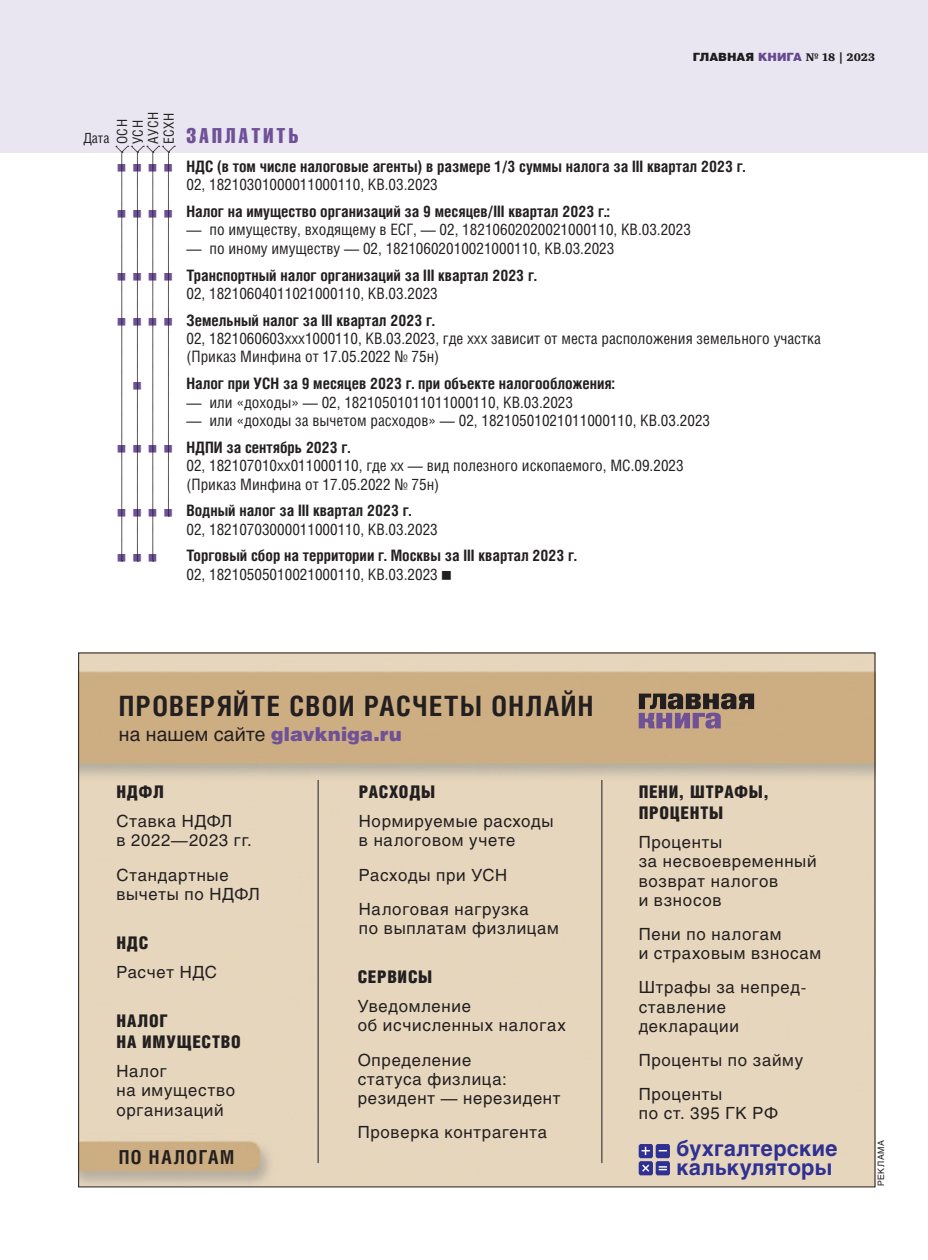
<style>
.page{position:relative;width:928px;height:1260px;background:#fff}
.page>*{position:absolute;margin:0;border:0;box-sizing:border-box;transform-origin:0 0}
.t1{font:700 28px "Helios Cond";letter-spacing:.05em;color:#231f20}
.t2{font:700 21.53px "Helios";letter-spacing:.01em;color:#2e3092}
.t3{font:21px "Helios Compressed";letter-spacing:.15em;color:#6f5197}
.t4{font:19.25px "Helios";letter-spacing:.01em;color:#231f20}
.t5{font:700 19.25px "Helios Cond";letter-spacing:.075em;color:#231f20}
.t6{font:900 17.5px/21px "Helios Cond";letter-spacing:.04em;color:#231f20}
.t7{font:16.62px/19.2px "Helios";letter-spacing:.045em;color:#231f20}
.cal_table___body{font:15.75px/18.4px "Helios Cond";color:#231f20}
.cal_table___hdg{font:700 15.75px "Helios Cond";color:#231f20}
.t8{font:14px "Helios Cond";letter-spacing:.05em;color:#231f20}
.t9{font:11.38px "Charter Black ITCC";color:#231f20}
.t10{font:8.75px "Helios";letter-spacing:.065em;color:#231f20}
.s1{font-family:"Helios";font-weight:900}
.s2{font-family:"Helios";font-weight:900;color:#6f5197}
.s3{font-weight:900;color:#6f5197}
</style>
<div class="page">
<div style="left:0;top:0;width:928px;height:152px;background:#eae6f1"></div>
<svg style="left:638px;top:693px;width:116px;height:36px;background:#836d68"></svg>
<svg style="left:638px;top:1143px;width:33px;height:33px"></svg>
<hr style="left:318px;top:780px;width:1px;height:383px;background:#231f20">
<hr style="left:601px;top:780px;width:1px;height:383px;background:#231f20">
<svg style="left:116px;top:146px;width:59px;height:416px"></svg>
<p class="t9" style="left:693px;top:51px;width:184px"><span class="s1">ГЛАВНАЯ</span> <span class="s2">КНИГА</span> № 18 | 2023</p>
<p class="t8" style="left:114px;top:144px;width:27px;rotate:-90deg">ОСН</p>
<p class="t8" style="left:129px;top:144px;width:26px;rotate:-90deg">УСН</p>
<p class="t8" style="left:145px;top:144px;width:34px;rotate:-90deg">АУСН</p>
<p class="t8" style="left:160px;top:144px;width:34px;rotate:-90deg">ЕСХН</p>
<p class="t8" style="left:83px;top:130px;width:27px">Дата</p>
<p class="t3" style="left:186px;top:124px;width:113px">ЗАПЛАТИТЬ</p>
<p class="cal_table___hdg" style="left:186px;top:157px;width:560px">НДС (в том числе налоговые агенты) в размере 1/3 суммы налога за III квартал 2023 г.</p>
<p class="cal_table___body" style="left:186px;top:175px;width:253px">02, 18210301000011000110, КВ.03.2023</p>
<p class="cal_table___hdg" style="left:186px;top:202px;width:425px">Налог на имущество организаций за 9 месяцев/III квартал 2023 г.:</p>
<p class="cal_table___body" style="left:186px;top:220px;width:506px">— по имуществу, входящему в ЕСГ, — 02, 18210602020021000110, КВ.03.2023</p>
<p class="cal_table___body" style="left:186px;top:239px;width:429px">— по иному имуществу — 02, 18210602010021000110, КВ.03.2023</p>
<p class="cal_table___hdg" style="left:186px;top:266px;width:352px">Транспортный налог организаций за III квартал 2023 г.</p>
<p class="cal_table___body" style="left:186px;top:284px;width:253px">02, 18210604011021000110, КВ.03.2023</p>
<p class="cal_table___hdg" style="left:186px;top:311px;width:250px">Земельный налог за III квартал 2023 г.</p>
<p class="cal_table___body" style="left:186px;top:329px;width:636px">02, 1821060603ххх1000110, КВ.03.2023, где ххх зависит от места расположения земельного участка (Приказ Минфина от 17.05.2022 № 75н)</p>
<p class="cal_table___hdg" style="left:186px;top:374px;width:430px">Налог при УСН за 9 месяцев 2023 г. при объекте налогообложения:</p>
<p class="cal_table___body" style="left:186px;top:393px;width:388px">— или «доходы» — 02, 18210501011011000110, КВ.03.2023</p>
<p class="cal_table___body" style="left:186px;top:411px;width:525px">— или «доходы за вычетом расходов» — 02, 18210501021011000110, КВ.03.2023</p>
<p class="cal_table___hdg" style="left:186px;top:438px;width:165px">НДПИ за сентябрь 2023 г.</p>
<p class="cal_table___body" style="left:186px;top:456px;width:499px">02, 182107010хх011000110, где хх — вид полезного ископаемого, МС.09.2023 (Приказ Минфина от 17.05.2022 № 75н)</p>
<p class="cal_table___hdg" style="left:186px;top:501px;width:226px">Водный налог за III квартал 2023 г.</p>
<p class="cal_table___body" style="left:186px;top:520px;width:253px">02, 18210703000011000110, КВ.03.2023</p>
<p class="cal_table___hdg" style="left:186px;top:546px;width:392px">Торговый сбор на территории г. Москвы за III квартал 2023 г.</p>
<p class="cal_table___body" style="left:186px;top:565px;width:253px">02, 18210505010021000110, КВ.03.2023</p>
<p class="t1" style="left:119px;top:689px;width:476px">ПРОВЕРЯЙТЕ СВОИ РАСЧЕТЫ ОНЛАЙН</p>
<p class="t4" style="left:119px;top:722px;width:284px">на нашем сайте <span class="s3">glavkniga.ru</span></p>
<p class="t6" style="left:116px;top:781px;width:49px">НДФЛ</p>
<p class="t7" style="left:116px;top:812px;width:137px">Ставка НДФЛ<br>в 2022—2023 гг.</p>
<p class="t7" style="left:116px;top:865px;width:145px">Стандартные вычеты по НДФЛ</p>
<p class="t6" style="left:116px;top:932px;width:34px">НДС</p>
<p class="t7" style="left:116px;top:962px;width:102px">Расчет НДС</p>
<p class="t6" style="left:116px;top:1010px;width:126px">НАЛОГ<br>НА ИМУЩЕСТВО</p>
<p class="t7" style="left:116px;top:1062px;width:120px">Налог<br>на имущество организаций</p>
<p class="t5" style="left:119px;top:1145px;width:117px">ПО НАЛОГАМ</p>
<p class="t6" style="left:359px;top:781px;width:78px">РАСХОДЫ</p>
<p class="t7" style="left:359px;top:812px;width:196px">Нормируемые расходы в налоговом учете</p>
<p class="t7" style="left:359px;top:865px;width:150px">Расходы при УСН</p>
<p class="t7" style="left:359px;top:899px;width:201px">Налоговая нагрузка<br>по выплатам физлицам</p>
<p class="t6" style="left:358px;top:966px;width:76px">СЕРВИСЫ</p>
<p class="t7" style="left:358px;top:996px;width:210px">Уведомление<br>об исчисленных налогах</p>
<p class="t7" style="left:358px;top:1050px;width:204px">Определение<br>статуса физлица: резидент — нерезидент</p>
<p class="t7" style="left:358px;top:1123px;width:191px">Проверка контрагента</p>
<p class="t6" style="left:638px;top:781px;width:132px">ПЕНИ, ШТРАФЫ,<br>ПРОЦЕНТЫ</p>
<p class="t7" style="left:638px;top:833px;width:179px">Проценты<br>за несвоевременный возврат налогов<br>и взносов</p>
<p class="t7" style="left:638px;top:924px;width:184px">Пени по налогам<br>и страховым взносам</p>
<p class="t7" style="left:638px;top:978px;width:169px">Штрафы за непред&shy;ставление декларации</p>
<p class="t7" style="left:638px;top:1050px;width:166px">Проценты по займу</p>
<p class="t7" style="left:638px;top:1085px;width:141px">Проценты<br>по ст. 395 ГК РФ</p>
<p class="t2" style="left:676px;top:1136px;width:162px">бухгалтерские</p>
<p class="t2" style="left:676px;top:1155px;width:157px">калькуляторы</p>
<p class="t10" style="left:876px;top:1186px;width:48px;rotate:-90deg">РЕКЛАМА</p>
</div>
